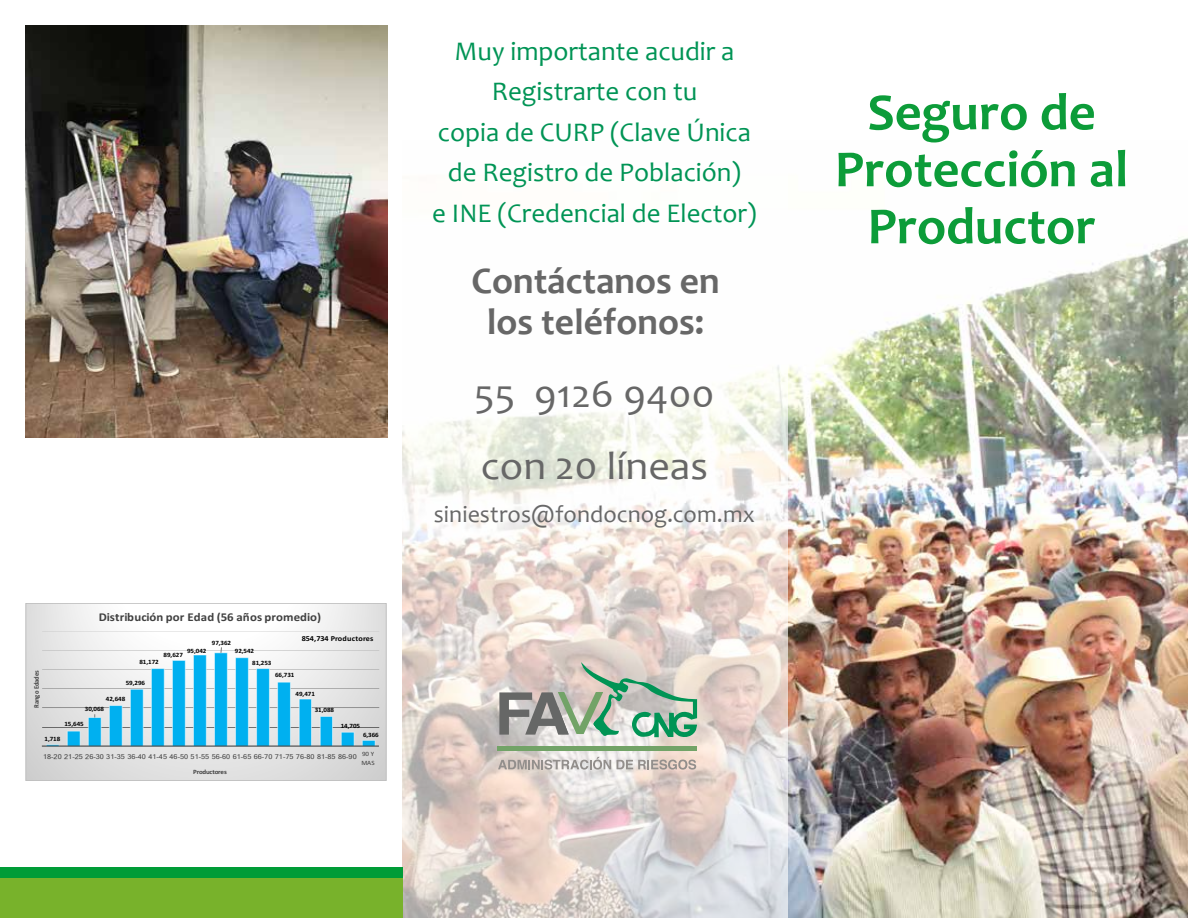
<style>
.page{position:relative;width:1188px;height:918px;background:#fff}
.page>*{position:absolute;margin:0;border:0;box-sizing:border-box;transform-origin:0 0}
.t1{font:700 52.5px/57px "Candara";color:#0c9c39;text-align:center}
.t2{font:39.9px/72px "Candara";color:#676767;scale:1.05 1}
.t3{font:700 37.5px/40.5px "Candara";color:#676767;text-align:center}
.t4{font:27px/40.5px "Candara";color:#009455;text-align:center}
.t5{font:24px "Candara";color:#686868}
.t6{font:700 12px "Calibri";letter-spacing:.01em;color:#404040;scale:1.07 1}
.t7{font:700 7.65px "Calibri";color:#000;scale:1.07 1}
.t8{font:700 7.05px "Calibri";letter-spacing:.005em;color:#404040;scale:.93 1}
.t9{font:700 6.6px/12.5px "Calibri";letter-spacing:-.005em;color:#000;scale:1.07 1}
.t10{font:6.6px "Mangal";letter-spacing:.005em;color:#404040;scale:1.07 1}
.t11{font:700 6.6px "Calibri";letter-spacing:-.025em;color:#404040;scale:1.07 1}
.t12{font:6.6px "Calibri";color:#404040;scale:1.07 1}
</style>
<div class="page">
<img style="left:788px;top:237px;width:400px;height:681px">
<svg style="left:402px;top:365px;width:386px;height:553px"></svg>
<svg style="left:498px;top:757px;width:113px;height:13px"></svg>
<svg style="left:617px;top:760px;width:79px;height:10px"></svg>
<div style="left:497px;top:746px;width:200px;height:5px;background:#72a367"></div>
<div style="left:0;top:875px;width:402px;height:43px;background:#78b22b"></div>
<div style="left:0;top:867px;width:402px;height:10px;background:#009c37"></div>
<img style="left:26px;top:26px;width:362px;height:412px">
<svg style="left:28px;top:605px;width:357px;height:174px"></svg>
<svg style="left:42px;top:631px;width:337px;height:116px"></svg>
<div style="left:26px;top:603px;width:361px;height:178px;border:1px solid #bfbfbf"></div>
<svg style="left:499px;top:662px;width:199px;height:76px;background:#b2bcb0"></svg>
<p class="t6" style="left:99px;top:608px;width:209px">Distribución por Edad (56 años promedio)</p>
<p class="t7" style="left:302px;top:633px;width:68px">854,734 Productores</p>
<p class="t9" style="left:212px;top:636px;width:20px">97,362</p>
<p class="t8" style="left:32px;top:708px;width:42px;rotate:-90deg">Rango Edades</p>
<p class="t9" style="left:187px;top:644px;width:20px">95,042</p>
<p class="t9" style="left:164px;top:648px;width:20px">89,627</p>
<p class="t9" style="left:139px;top:655px;width:20px">81,172</p>
<p class="t9" style="left:126px;top:677px;width:20px">59,296</p>
<p class="t9" style="left:106px;top:693px;width:20px">42,648</p>
<p class="t9" style="left:85px;top:703px;width:20px">30,068</p>
<p class="t9" style="left:64px;top:718px;width:20px">15,645</p>
<p class="t9" style="left:252px;top:644px;width:20px;text-indent:-17px">92,542<br>81,253</p>
<p class="t9" style="left:275px;top:669px;width:20px">66,731</p>
<p class="t9" style="left:296px;top:688px;width:20px">49,471</p>
<p class="t9" style="left:315px;top:703px;width:20px">31,088</p>
<p class="t9" style="left:341px;top:719px;width:20px">14,705</p>
<p class="t9" style="left:363px;top:728px;width:16px">6,366</p>
<p class="t10" style="left:43px;top:752px;width:311px">18-20 21-25 26-30 31-35 36-40 41-45 46-50 51-55 56-60 61-65 66-70 71-75 76-80 81-85 86-90 <sup>90</sup> <sup>Y</sup></p>
<p class="t12" style="left:361px;top:758px;width:14px">MAS</p>
<p class="t9" style="left:45px;top:732px;width:16px">1,718</p>
<p class="t11" style="left:193px;top:767px;width:33px">Productores</p>
<p class="t4" style="left:432px;top:31px;width:326px">Muy importante acudir a<br>Registrarte con tu<br>copia de CURP (Clave Única de Registro de Población)<br>e INE (Credencial de Elector)</p>
<h3 class="t3" style="left:471px;top:260px;width:250px">Contáctanos en los teléfonos:</h3>
<h2 class="t2" style="left:474px;top:357px;width:230px">55 9126 9400 con 20 líneas</h2>
<p class="t5" style="left:434px;top:499px;width:323px">siniestros@fondocnog.com.mx</p>
<h1 class="t1" style="left:835px;top:83px;width:295px">Seguro de<br>Protección al<br>Productor</h1>
</div>
